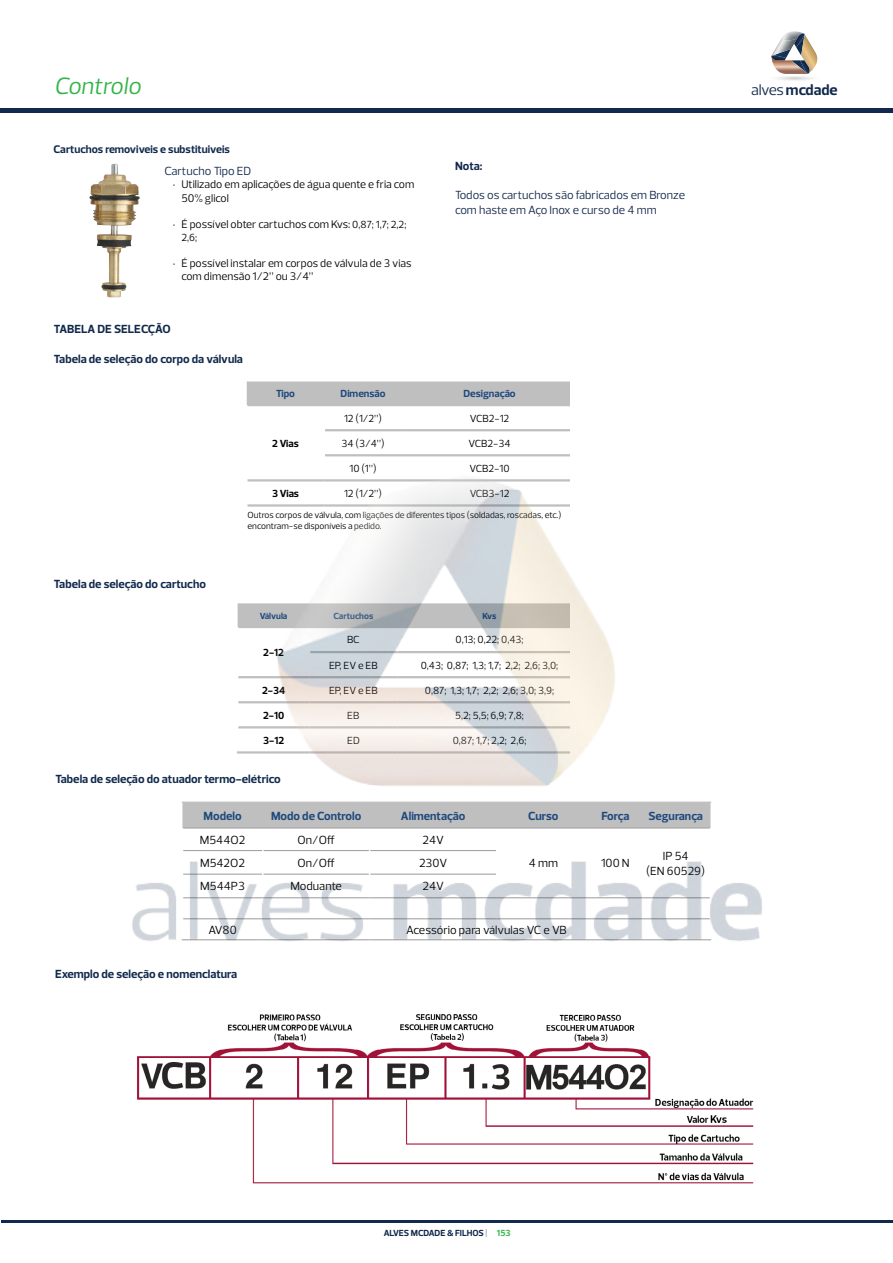
<style>
.page{position:relative;width:893px;height:1263px;background:#fff}
.page>*{position:absolute;margin:0;border:0;box-sizing:border-box;transform-origin:0 0}
.t1{font:italic 24px "Prelo";color:#33b44a}
.t2{font:700 15.3px "Prelo";color:#11294c}
.t3{font:700 12px "Prelo";color:#11294c}
.t4{font:12px/14.4px "Prelo";color:#000;text-align:center}
.t5{font:12px/14.4px "Prelo";color:#12284b}
.t6{font:700 12px "Prelo";color:#1f497d}
.t7{font:700 12px "Prelo";color:#12284b}
.t8{font:11.25px/13.5px "Prelo";color:#000}
.t9{font:700 11.25px "Prelo";color:#11294c}
.t10{font:10.5px "Prelo";color:#000}
.t11{font:700 10.5px "Prelo";color:#000}
.t12{font:700 10.5px "Prelo";color:#1f497d}
.t13{font:9px/10.8px "Prelo";color:#000}
.t14{font:700 9px "Prelo";letter-spacing:-.01em;color:#11294c}
.t15{font:700 9px "Prelo";color:#1f497d}
.s1{font-size:10.5px}
.s2{font-weight:400}
.s3{font-weight:300}
.s4{color:#33b44a}
</style>
<div class="page">
<img style="left:786px;top:31px;width:18px;height:3px">
<svg style="left:771px;top:34px;width:47px;height:40px"></svg>
<hr style="left:1px;top:1220px;width:892px;height:2px;background:#11294c">
<img style="left:89px;top:163px;width:51px;height:135px">
<div style="left:247px;top:381px;width:323px;height:23px;background:#bfbfbf"></div>
<hr style="left:247px;top:404px;width:77px;height:2px;background:#bfbfbf">
<hr style="left:324px;top:404px;width:78px;height:2px;background:#bfbfbf">
<hr style="left:402px;top:404px;width:175px;height:2px;background:#bfbfbf">
<hr style="left:325px;top:429px;width:77px;height:2px;background:#bfbfbf">
<hr style="left:402px;top:429px;width:175px;height:2px;background:#bfbfbf">
<hr style="left:325px;top:454px;width:77px;height:2px;background:#bfbfbf">
<hr style="left:402px;top:454px;width:175px;height:2px;background:#bfbfbf">
<hr style="left:0;top:108px;width:893px;height:4px;background:#11294c">
<img style="left:137px;top:1014px;width:617px;height:170px">
<div style="left:571px;top:360px;width:126px;height:169px;background:#fff"></div>
<img style="left:132px;top:479px;width:630px;height:462px">
<h1 class="t1" style="left:54px;top:71px;width:88px">Controlo</h1>
<p class="t9" style="left:54px;top:142px;width:178px">Cartuchos removiveis e substituiveis</p>
<p class="t5" style="left:164px;top:164px;width:89px">Cartucho Tipo ED</p>
<p class="t8" style="left:181px;top:178px;width:235px;text-indent:-9px">• Utilizado em aplicações de água quente e fria com<br>50% glicol</p>
<p class="t8" style="left:173px;top:218px;width:235px">• É possível obter cartuchos com Kvs: <span class="s1">0,87; 1,7; 2,2;</span></p>
<p class="t10" style="left:181px;top:231px;width:17px">2,6;</p>
<p class="t8" style="left:181px;top:256px;width:232px;text-indent:-9px">• É possível instalar em corpos de válvula de 3 vias com dimensão 1/2” ou 3/4”</p>
<p class="t3" style="left:54px;top:322px;width:118px">TABELA DE SELECÇÃO</p>
<p class="t3" style="left:54px;top:352px;width:191px">Tabela de seleção do corpo da válvula</p>
<p class="t7" style="left:455px;top:159px;width:29px">Nota:</p>
<p class="t5" style="left:455px;top:188px;width:232px">Todos os cartuchos são fabricados em Bronze com haste em Aço Inox e curso de 4 mm</p>
<p class="t12" style="left:276px;top:387px;width:21px">Tipo</p>
<p class="t12" style="left:341px;top:387px;width:47px">Dimensão</p>
<p class="t12" style="left:463px;top:387px;width:54px">Designação</p>
<p class="t11" style="left:272px;top:437px;width:28px">2 Vias</p>
<p class="t10" style="left:344px;top:412px;width:40px">12 (1/2”)</p>
<p class="t10" style="left:470px;top:412px;width:41px">VCB2-12</p>
<p class="t10" style="left:341px;top:437px;width:45px">34 (3/4”)</p>
<p class="t10" style="left:468px;top:437px;width:44px">VCB2-34</p>
<p class="t10" style="left:350px;top:462px;width:29px">10 (1”)</p>
<p class="t10" style="left:470px;top:462px;width:41px">VCB2-10</p>
<p class="t3" style="left:54px;top:577px;width:154px">Tabela de seleção do cartucho</p>
<p class="t11" style="left:272px;top:487px;width:28px">3 Vias</p>
<p class="t10" style="left:344px;top:487px;width:40px">12 (1/2”)</p>
<p class="t10" style="left:470px;top:487px;width:41px">VCB3-12</p>
<p class="t13" style="left:247px;top:510px;width:315px">Outros corpos de válvula, com ligações de diferentes tipos (soldadas, roscadas, etc.) encontram-se disponíveis a pedido.</p>
<p class="t15" style="left:260px;top:610px;width:29px">Válvula</p>
<p class="t15" style="left:334px;top:610px;width:41px">Cartuchos</p>
<p class="t15" style="left:483px;top:610px;width:15px">Kvs</p>
<p class="t11" style="left:263px;top:646px;width:22px">2-12</p>
<p class="t10" style="left:347px;top:633px;width:14px">BC</p>
<p class="t10" style="left:455px;top:633px;width:70px">0,13; 0,22; 0,43;</p>
<p class="t10" style="left:329px;top:659px;width:50px">EP, EV e EB</p>
<p class="t10" style="left:421px;top:659px;width:139px">0,43; 0,87; 1,3; 1,7; 2,2; 2,6; 3,0;</p>
<p class="t11" style="left:262px;top:684px;width:25px">2-34</p>
<p class="t10" style="left:329px;top:684px;width:50px">EP, EV e EB</p>
<p class="t10" style="left:425px;top:684px;width:131px">0,87; 1,3; 1,7; 2,2; 2,6; 3,0; 3,9;</p>
<p class="t11" style="left:263px;top:709px;width:23px">2-10</p>
<p class="t10" style="left:347px;top:709px;width:14px">EB</p>
<p class="t10" style="left:455px;top:709px;width:70px">5,2; 5,5; 6,9; 7,8;</p>
<p class="t11" style="left:263px;top:734px;width:22px">3-12</p>
<p class="t10" style="left:347px;top:734px;width:14px">ED</p>
<p class="t10" style="left:453px;top:734px;width:75px">0,87; 1,7; 2,2; 2,6;</p>
<p class="t3" style="left:56px;top:772px;width:227px">Tabela de seleção do atuador termo-elétrico</p>
<p class="t6" style="left:204px;top:808px;width:40px">Modelo</p>
<p class="t6" style="left:271px;top:808px;width:92px">Modo de Controlo</p>
<p class="t6" style="left:401px;top:808px;width:66px">Alimentação</p>
<p class="t6" style="left:528px;top:808px;width:32px">Curso</p>
<p class="t6" style="left:601px;top:808px;width:29px">Força</p>
<p class="t6" style="left:648px;top:808px;width:56px">Segurança</p>
<p class="t4" style="left:200px;top:833px;width:47px">M544O2</p>
<p class="t4" style="left:298px;top:833px;width:39px">On/Off</p>
<p class="t4" style="left:422px;top:833px;width:23px">24V</p>
<p class="t4" style="left:529px;top:856px;width:31px">4 mm</p>
<p class="t4" style="left:601px;top:856px;width:30px">100 N</p>
<p class="t4" style="left:646px;top:849px;width:60px">IP 54<br>(EN 60529)</p>
<p class="t4" style="left:200px;top:856px;width:46px">M542O2</p>
<p class="t4" style="left:298px;top:856px;width:39px">On/Off</p>
<p class="t4" style="left:419px;top:856px;width:30px">230V</p>
<p class="t4" style="left:200px;top:879px;width:46px">M544P3</p>
<p class="t4" style="left:290px;top:879px;width:53px">Moduante</p>
<p class="t4" style="left:422px;top:879px;width:23px">24V</p>
<p class="t4" style="left:208px;top:923px;width:30px">AV80</p>
<p class="t4" style="left:406px;top:923px;width:162px">Acessório para válvulas VC e VB</p>
<p class="t3" style="left:55px;top:967px;width:184px">Exemplo de seleção e nomenclatura</p>
<h2 class="t2" style="left:751px;top:80px;width:88px"><span class="s2">alves</span> mcdade</h2>
<p class="t14" style="left:384px;top:1228px;width:128px">ALVES MCDADE &amp; FILHOS <span class="s3">|</span> <span class="s4">153</span></p>
</div>
